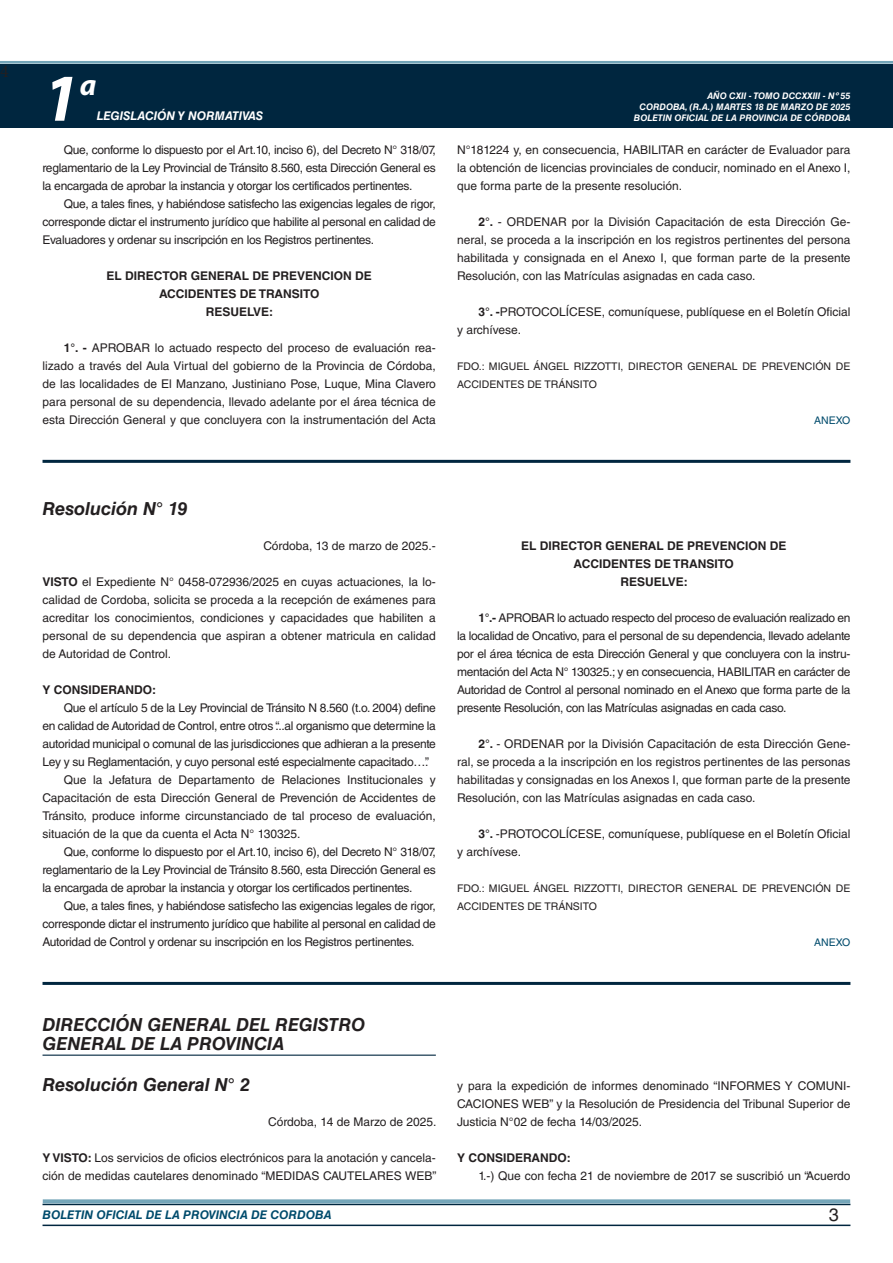
<style>
.page{position:relative;width:893px;height:1263px;background:#fff}
.page>*{position:absolute;margin:0;border:0;box-sizing:border-box;transform-origin:0 0}
.t1{font:italic 700 67.5px "Myriad Pro";color:#fff}
.t2{font:italic 700 30px "Myriad Pro";color:#fff}
.NOMBRE_DE_MINISTERIO{font:italic 700 18px/19.5px "Helvetica LT Std";color:#231f20}
.t3{font:18px "Minion Pro";color:#231f20}
.t4{font:18px "Helvetica LT Std";color:#231f20}
.TEXTO_BASE{font:12px/18px "Helvetica LT Std";color:#231f20;text-align:justify}
.RESUELVE{font:700 12px "Helvetica LT Std";color:#231f20}
.FECHA{font:12px "Helvetica LT Std";color:#231f20}
.t5{font:italic 700 12px "Helvetica LT Std";color:#004b6c}
.TEXTO_BASE-2{font:700 12px "Helvetica LT Std";color:#231f20}
.t6{font:italic 700 12px "Helvetica LT Std";color:#fff}
.FIRMA{font:10.5px/18px "Helvetica LT Std";color:#231f20}
.ANEXO{font:10.5px "Helvetica LT Std";color:#004b6c}
.t7{font:italic 700 9px/10.8px "Helvetica LT Std";color:#fff;text-align:right}
.s1{font-weight:700}
</style>
<div class="page">
<div style="left:0;top:61px;width:893px;height:6px;background:#fff;opacity:.75"></div>
<div style="left:0;top:64px;width:893px;height:64px;background:#00263f"></div>
<hr style="left:43px;top:1224px;width:807px;height:2px;background:#00263f">
<div style="left:42px;top:1198px;width:809px;height:8px;background:#fff;opacity:.75"></div>
<hr style="left:43px;top:460px;width:807px;height:3px;background:#00263f">
<hr style="left:43px;top:982px;width:807px;height:3px;background:#00263f">
<hr style="left:43px;top:1054px;width:393px;height:2px;background:#00263f">
<h3 class="t3" style="left:0;top:59px;width:10px">4</h3>
<h1 class="t1" style="left:43px;top:54px;width:38px">1</h1>
<h2 class="t2" style="left:80px;top:66px;width:18px">a</h2>
<p class="t6" style="left:97px;top:109px;width:168px">LEGISLACIÓN Y NORMATIVAS</p>
<p class="TEXTO_BASE" style="left:43px;top:141px;width:395px;text-indent:21px">Que, conforme lo dispuesto por el Art.10, inciso 6), del Decreto N° 318/07, reglamentario de la Ley Provincial de Tránsito 8.560, esta Dirección General es la encargada de aprobar la instancia y otorgar los certificados pertinentes.</p>
<p class="TEXTO_BASE" style="left:43px;top:195px;width:395px;text-indent:21px">Que, a tales fines, y habiéndose satisfecho las exigencias legales de rigor, corresponde dictar el instrumento jurídico que habilite al personal en calidad de Evaluadores y ordenar su inscripción en los Registros pertinentes.</p>
<p class="RESUELVE" style="left:107px;top:268px;width:267px">EL DIRECTOR GENERAL DE PREVENCION DE</p>
<p class="RESUELVE" style="left:159px;top:286px;width:162px">ACCIDENTES DE TRANSITO</p>
<p class="RESUELVE" style="left:206px;top:304px;width:69px">RESUELVE:</p>
<p class="TEXTO_BASE" style="left:43px;top:339px;width:395px;text-indent:21px"><span class="s1">1°. -</span> APROBAR lo actuado respecto del proceso de evaluación rea&shy;lizado a través del Aula Virtual del gobierno de la Provincia de Córdoba, de las localidades de El Manzano, Justiniano Pose, Luque, Mina Clavero para personal de su dependencia, llevado adelante por el área técnica de esta Dirección General y que concluyera con la instrumentación del Acta</p>
<p class="t7" style="left:634px;top:91px;width:218px">AÑO CXII - TOMO DCCXXIII - Nº 55<br>CORDOBA, (R.A.) MARTES 18 DE MARZO DE 2025<br>BOLETIN OFICIAL DE LA PROVINCIA DE CÓRDOBA</p>
<p class="TEXTO_BASE" style="left:457px;top:141px;width:395px">N°181224 y, en consecuencia, HABILITAR en carácter de Evaluador para la obtención de licencias provinciales de conducir, nominado en el Anexo I, que forma parte de la presente resolución.</p>
<p class="TEXTO_BASE" style="left:457px;top:213px;width:395px;text-indent:21px"><span class="s1">2°.</span> - ORDENAR por la División Capacitación de esta Dirección Ge&shy;neral, se proceda a la inscripción en los registros pertinentes del persona habilitada y consignada en el Anexo I, que forman parte de la presente Resolución, con las Matrículas asignadas en cada caso.</p>
<p class="TEXTO_BASE" style="left:457px;top:303px;width:395px;text-indent:21px"><span class="s1">3°. -</span>PROTOCOLÍCESE, comuníquese, publíquese en el Boletín Oficial y archívese.</p>
<p class="FIRMA" style="left:457px;top:357px;width:395px">FDO.: MIGUEL ÁNGEL RIZZOTTI, DIRECTOR GENERAL DE PREVENCIÓN DE<br>ACCIDENTES DE TRÁNSITO</p>
<p class="ANEXO" style="left:814px;top:414px;width:38px">ANEXO</p>
<p class="NOMBRE_DE_MINISTERIO" style="left:43px;top:499px;width:146px">Resolución N° 19</p>
<p class="FECHA" style="left:263px;top:539px;width:174px">Córdoba, 13 de marzo de 2025.-</p>
<p class="TEXTO_BASE" style="left:43px;top:573px;width:395px"><span class="s1">VISTO</span> el Expediente N° 0458-072936/2025 en cuyas actuaciones, la lo&shy;calidad de Cordoba, solicita se proceda a la recepción de exámenes para acreditar los conocimientos, condiciones y capacidades que habiliten a personal de su dependencia que aspiran a obtener matricula en calidad de Autoridad de Control.</p>
<p class="TEXTO_BASE-2" style="left:43px;top:682px;width:115px">Y CONSIDERANDO:</p>
<p class="TEXTO_BASE" style="left:43px;top:699px;width:395px;text-indent:21px">Que el artículo 5 de la Ley Provincial de Tránsito N 8.560 (t.o. 2004) define en calidad de Autoridad de Control, entre otros “...al organismo que determine la autoridad municipal o comunal de las jurisdicciones que adhieran a la presente Ley y su Reglamentación, y cuyo personal esté especialmente capacitado…”.</p>
<p class="TEXTO_BASE" style="left:43px;top:771px;width:395px;text-indent:21px">Que la Jefatura de Departamento de Relaciones Institucionales y Capacitación de esta Dirección General de Prevención de Accidentes de Tránsito, produce informe circunstanciado de tal proceso de evaluación, situación de la que da cuenta el Acta N° 130325.</p>
<p class="TEXTO_BASE" style="left:43px;top:843px;width:395px;text-indent:21px">Que, conforme lo dispuesto por el Art.10, inciso 6), del Decreto N° 318/07, reglamentario de la Ley Provincial de Tránsito 8.560, esta Dirección General es la encargada de aprobar la instancia y otorgar los certificados pertinentes.</p>
<p class="TEXTO_BASE" style="left:43px;top:897px;width:395px;text-indent:21px">Que, a tales fines, y habiéndose satisfecho las exigencias legales de rigor, corresponde dictar el instrumento jurídico que habilite al personal en calidad de Autoridad de Control y ordenar su inscripción en los Registros pertinentes.</p>
<p class="RESUELVE" style="left:521px;top:538px;width:267px">EL DIRECTOR GENERAL DE PREVENCION DE</p>
<p class="RESUELVE" style="left:574px;top:556px;width:162px">ACCIDENTES DE TRANSITO</p>
<p class="RESUELVE" style="left:620px;top:574px;width:69px">RESUELVE:</p>
<p class="TEXTO_BASE" style="left:457px;top:609px;width:395px;text-indent:21px"><span class="s1">1°.-</span> APROBAR lo actuado respecto del proceso de evaluación realizado en la localidad de Oncativo, para el personal de su dependencia, llevado adelante por el área técnica de esta Dirección General y que concluyera con la instru&shy;mentación del Acta N° 130325.; y en consecuencia, HABILITAR en carácter de Autoridad de Control al personal nominado en el Anexo que forma parte de la presente Resolución, con las Matrículas asignadas en cada caso.</p>
<p class="TEXTO_BASE" style="left:457px;top:735px;width:395px;text-indent:21px"><span class="s1">2°.</span> - ORDENAR por la División Capacitación de esta Dirección Gene&shy;ral, se proceda a la inscripción en los registros pertinentes de las personas habilitadas y consignadas en los Anexos I, que forman parte de la presente Resolución, con las Matrículas asignadas en cada caso.</p>
<p class="TEXTO_BASE" style="left:457px;top:825px;width:395px;text-indent:21px"><span class="s1">3°.</span> -PROTOCOLÍCESE, comuníquese, publíquese en el Boletín Oficial y archívese.</p>
<p class="FIRMA" style="left:457px;top:879px;width:395px">FDO.: MIGUEL ÁNGEL RIZZOTTI, DIRECTOR GENERAL DE PREVENCIÓN DE<br>ACCIDENTES DE TRÁNSITO</p>
<p class="ANEXO" style="left:814px;top:936px;width:38px">ANEXO</p>
<p class="NOMBRE_DE_MINISTERIO" style="left:43px;top:1014px;width:324px">DIRECCIÓN GENERAL DEL REGISTRO<br>GENERAL DE LA PROVINCIA</p>
<p class="NOMBRE_DE_MINISTERIO" style="left:43px;top:1075px;width:209px">Resolución General N° 2</p>
<p class="FECHA" style="left:268px;top:1115px;width:170px">Córdoba, 14 de Marzo de 2025.</p>
<p class="TEXTO_BASE" style="left:43px;top:1149px;width:395px"><span class="s1">Y VISTO:</span> Los servicios de oficios electrónicos para la anotación y cancela&shy;ción de medidas cautelares denominado “MEDIDAS CAUTELARES WEB”</p>
<p class="TEXTO_BASE" style="left:457px;top:1077px;width:395px">y para la expedición de informes denominado “INFORMES Y COMUNI-CACIONES WEB” y la Resolución de Presidencia del Tribunal Superior de Justicia N°02 de fecha 14/03/2025.</p>
<p class="TEXTO_BASE-2" style="left:457px;top:1150px;width:115px">Y CONSIDERANDO:</p>
<p class="TEXTO_BASE" style="left:478px;top:1167px;width:374px">1.-) Que con fecha 21 de noviembre de 2017 se suscribió un “Acuerdo</p>
<p class="t5" style="left:43px;top:1208px;width:290px">BOLETIN OFICIAL DE LA PROVINCIA DE CORDOBA</p>
<h3 class="t4" style="left:829px;top:1204px;width:12px">3</h3>
</div>
